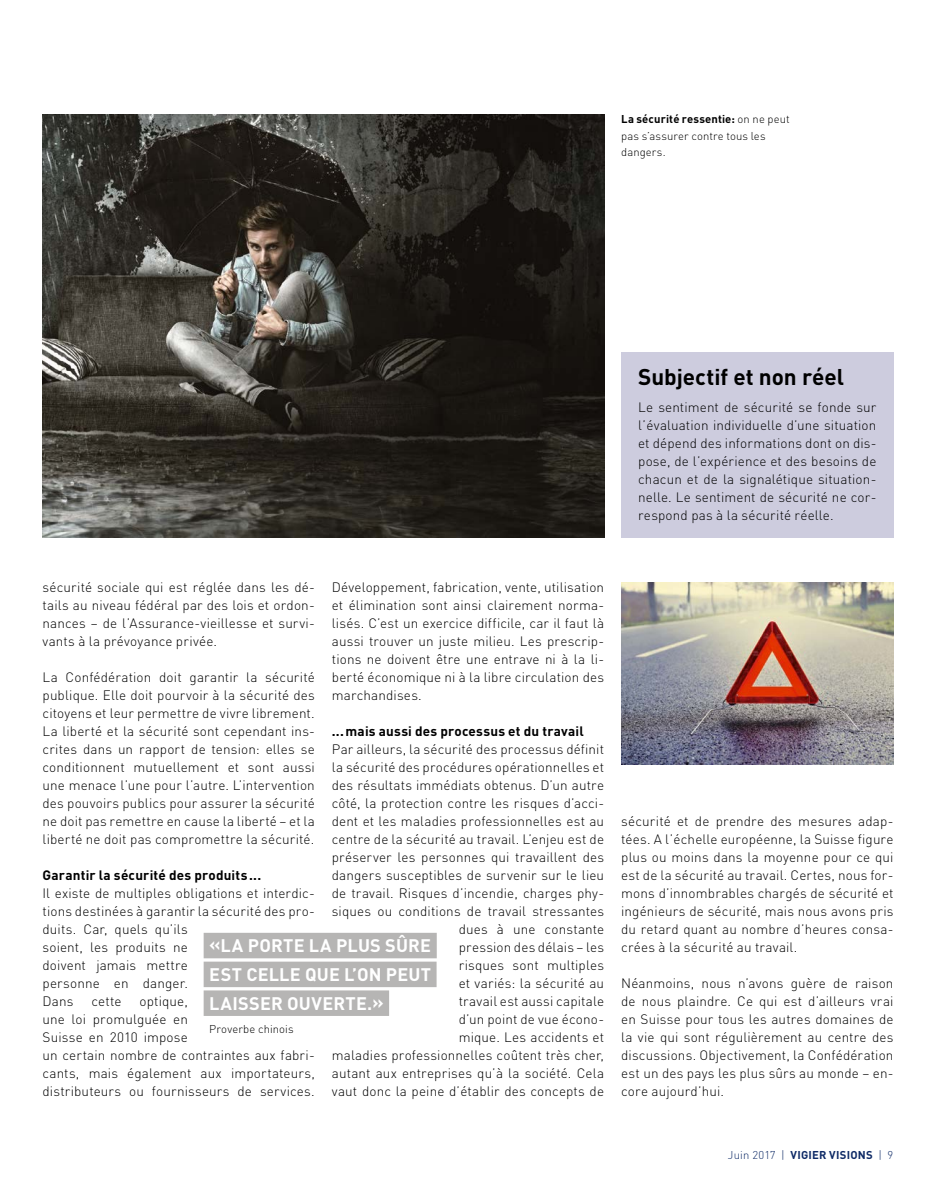
<style>
.page{position:relative;width:936px;height:1191px;background:#fff}
.page>*{position:absolute;margin:0;border:0;box-sizing:border-box;transform-origin:0 0}
.t1{font:700 22.5px "DIN Pro";letter-spacing:-.005em;color:#000}
.t2{font:700 18px/28.8px "DIN Pro";letter-spacing:.01em;color:#fff;text-align:justify}
.t3{font:300 13.5px/18px "DIN Pro";letter-spacing:.01em;color:#000;text-align:justify}
.t4{font:700 13.5px "DIN Pro";letter-spacing:.015em;color:#000}
.t5{font:300 11.25px/16.5px "DIN Pro";letter-spacing:.01em;color:#000}
.t6{font:700 11.25px "DIN Pro";letter-spacing:.02em;color:#0e2a66}
.s1{font-weight:700}
.s2{font-weight:300}
</style>
<div class="page">
<img style="left:621px;top:583px;width:272px;height:181px">
<img style="left:43px;top:115px;width:561px;height:423px">
<div style="left:621px;top:352px;width:272px;height:186px;background:#cdccde"></div>
<div style="left:204px;top:932px;width:232px;height:26px;background:#b6b5b4"></div>
<div style="left:204px;top:961px;width:232px;height:26px;background:#b6b5b4"></div>
<div style="left:204px;top:990px;width:185px;height:26px;background:#b6b5b4"></div>
<p class="t5" style="left:621px;top:110px;width:170px"><span class="s1">La sécurité ressentie:</span> on ne peut pas s’assurer contre tous les dangers.</p>
<h1 class="t1" style="left:638px;top:358px;width:207px">Subjectif et non réel</h1>
<p class="t3" style="left:638px;top:396px;width:240px">Le sentiment de sécurité se fonde sur l’évaluation individuelle d’une situation et dépend des informations dont on dis&shy;pose, de l’expérience et des besoins de chacun et de la signalétique situation&shy;nelle. Le sentiment de sécurité ne cor&shy;respond pas à la sécurité réelle.</p>
<p class="t3" style="left:332px;top:576px;width:274px">Développement, fabrication, vente, utilisation et élimination sont ainsi clairement norma&shy;lisés. C’est un exercice difficile, car il faut là aussi trouver un juste milieu. Les prescrip&shy;tions ne doivent être une entrave ni à la li&shy;berté économique ni à la libre circulation des marchandises.</p>
<p class="t4" style="left:332px;top:719px;width:253px">...mais aussi des processus et du travail</p>
<p class="t3" style="left:332px;top:738px;width:274px;text-align:right">Par ailleurs, la sécurité des processus définit la sécurité des procédures opérationnelles et des résultats immédiats obtenus. D’un autre côté, la protection contre les risques d’acci&shy;dent et les maladies professionnelles est au centre de la sécurité au travail. L’enjeu est de préserver les personnes qui travaillent des dangers susceptibles de survenir sur le lieu de travail. Risques d’incendie, charges phy&shy;siques ou conditions de travail stressantes dues à une constante<br>pression des délais – les<br>risques sont multiples<br>et variés: la sécurité au<br>travail est aussi capitale<br>d’un point de vue écono-<br>mique. Les accidents et<br>maladies professionnelles coûtent très cher, autant aux entreprises qu’à la société. Cela vaut donc la peine d’établir des concepts de</p>
<p class="t3" style="left:43px;top:576px;width:274px">sécurité sociale qui est réglée dans les dé&shy;tails au niveau fédéral par des lois et ordon&shy;nances – de l’Assurance-vieillesse et survi&shy;vants à la prévoyance privée.</p>
<p class="t3" style="left:43px;top:666px;width:274px">La Confédération doit garantir la sécurité publique. Elle doit pourvoir à la sécurité des citoyens et leur permettre de vivre librement.<br>La liberté et la sécurité sont cependant ins&shy;crites dans un rapport de tension: elles se conditionnent mutuellement et sont aussi une menace l’une pour l’autre. L’intervention des pouvoirs publics pour assurer la sécurité ne doit pas remettre en cause la liberté – et la liberté ne doit pas compromettre la sécurité.</p>
<p class="t4" style="left:43px;top:863px;width:220px">Garantir la sécurité des produits...</p>
<p class="t3" style="left:43px;top:882px;width:274px;text-align:left">Il existe de multiples obligations et interdic&shy;tions destinées à garantir la sécurité des pro&shy;duits. Car, quels qu’ils<br>soient, les produits ne<br>doivent jamais mettre<br>personne en danger.<br>Dans</p>
<h2 class="t2" style="left:209px;top:929px;width:223px">«LA PORTE LA PLUS SÛRE EST CELLE QUE L’ON PEUT LAISSER OUVERTE.»</h2>
<p class="t5" style="left:209px;top:1019px;width:86px">Proverbe chinois</p>
<p class="t3" style="left:43px;top:990px;width:274px;text-align:left;text-indent:97px">optique,<br>une loi promulguée en<br>Suisse en 2010 impose<br>un certain nombre de contraintes aux fabri&shy;cants, mais également aux importateurs, distributeurs ou fournisseurs de services.</p>
<p class="t3" style="left:91px;top:990px;width:32px">cette</p>
<p class="t3" style="left:621px;top:810px;width:274px">sécurité et de prendre des mesures adap&shy;tées. A l’échelle européenne, la Suisse figure plus ou moins dans la moyenne pour ce qui est de la sécurité au travail. Certes, nous for&shy;mons d’innombrables chargés de sécurité et ingénieurs de sécurité, mais nous avons pris du retard quant au nombre d’heures consa&shy;crées à la sécurité au travail.</p>
<p class="t3" style="left:621px;top:972px;width:274px">Néanmoins, nous n’avons guère de raison de nous plaindre. Ce qui est d’ailleurs vrai en Suisse pour tous les autres domaines de la vie qui sont régulièrement au centre des discussions. Objectivement, la Confédération est un des pays les plus sûrs au monde – en&shy;core aujourd’hui.</p>
<p class="t6" style="left:728px;top:1145px;width:167px"><span class="s2">Juin 2017 |</span> VIGIER VISIONS <span class="s2">| 9</span></p>
</div>
